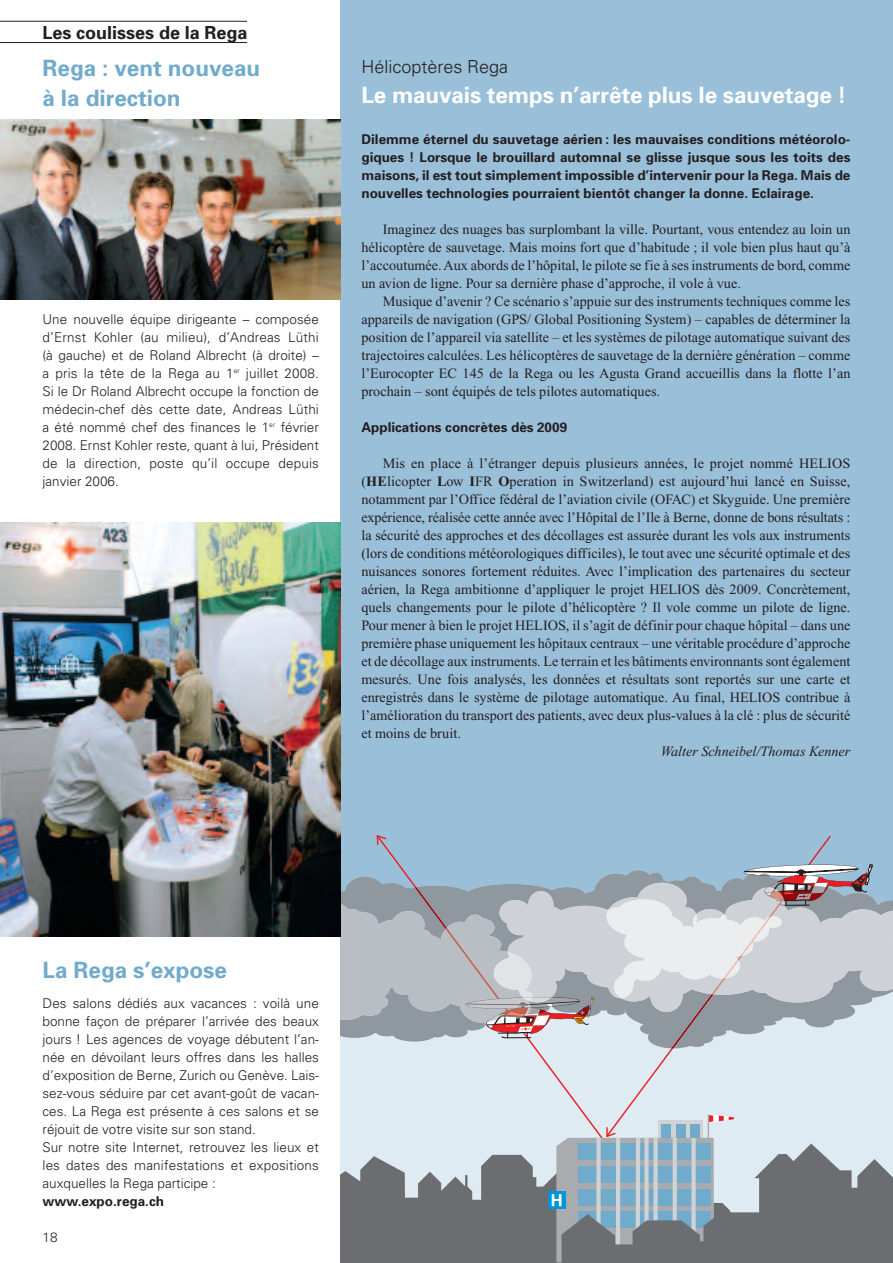
<style>
.page{position:relative;width:893px;height:1263px;background:#fff}
.page>*{position:absolute;margin:0;border:0;box-sizing:border-box;transform-origin:0 0}
.t1{font:700 22.5px/30px "Univers";color:#71abcc}
.t2{font:700 22.5px "Univers";letter-spacing:-.005em;color:#fff}
.t3{font:700 18px "Univers";color:#231f20}
.t4{font:300 18px "Univers";color:#231f20}
.t5{font:14.25px/18px "Times New Roman";color:#231f20;text-align:justify}
.t6{font:italic 14.25px "Times New Roman";color:#231f20}
.t7{font:300 13.5px/18px "Univers";color:#231f20}
.t8{font:700 13.5px/18px "Univers";color:#231f20;text-align:justify}
.s1{font-weight:700}
</style>
<div class="page">
<div style="left:340px;top:0;width:553px;height:1263px;background:#9abfd9"></div>
<img style="left:0;top:120px;width:340px;height:180px">
<div style="left:340px;top:823px;width:553px;height:440px;background:#dfebf3"></div>
<div style="left:340px;top:823px;width:553px;height:41px;background:#9abfd9"></div>
<svg style="left:340px;top:1143px;width:553px;height:120px;fill:#6c6d70"></svg>
<svg style="left:606px;top:836px;width:225px;height:278px"></svg>
<svg style="left:377px;top:836px;width:226px;height:278px"></svg>
<svg style="left:376px;top:834px;width:12px;height:12px"></svg>
<svg style="left:445px;top:1114px;width:327px;height:149px"></svg>
<svg style="left:340px;top:864px;width:553px;height:184px"></svg>
<img style="left:0;top:522px;width:340px;height:414px">
<hr style="left:0;top:21px;width:247px;height:1px;background:#231f20">
<hr style="left:0;top:42px;width:247px;height:1px;background:#231f20">
<p class="t3" style="left:43px;top:26px;width:207px">Les coulisses de la Rega</p>
<h1 class="t1" style="left:43px;top:55px;width:219px">Rega : vent nouveau à la direction</h1>
<p class="t7" style="left:43px;top:311px;width:278px;text-align:justify">Une nouvelle équipe dirigeante – composée d’Ernst Kohler (au milieu), d’Andreas Lüthi (à gauche) et de Roland Albrecht (à droite) – a pris la tête de la Rega au 1<sup>er</sup> juillet 2008.<br>Si le Dr Roland Albrecht occupe la fonction de médecin-chef dès cette date, Andreas Lüthi a été nommé chef des finances le 1<sup>er</sup> février 2008. Ernst Kohler reste, quant à lui, Président de la direction, poste qu’il occupe depuis janvier 2006.</p>
<p class="t4" style="left:361px;top:60px;width:148px">Hélicoptères Rega</p>
<h1 class="t2" style="left:361px;top:86px;width:486px">Le mauvais temps n’arrête plus le sauvetage !</h1>
<p class="t8" style="left:361px;top:131px;width:490px">Dilemme éternel du sauvetage aérien : les mauvaises conditions météorolo&shy;giques ! Lorsque le brouillard automnal se glisse jusque sous les toits des maisons, il est tout simplement impossible d’intervenir pour la Rega. Mais de nouvelles technologies pourraient bientôt changer la donne. Eclairage.</p>
<p class="t5" style="left:361px;top:222px;width:490px;text-indent:21px">Imaginez des nuages bas surplombant la ville. Pourtant, vous entendez au loin un hélicoptère de sauvetage. Mais moins fort que d’habitude ; il vole bien plus haut qu’à l’accoutumée.Aux abords de l’hôpital, le pilote se fie à ses instruments de bord, comme un avion de ligne. Pour sa dernière phase d’approche, il vole à vue.</p>
<p class="t5" style="left:361px;top:294px;width:490px;text-indent:21px">Musique d’avenir ? Ce scénario s’appuie sur des instruments techniques comme les appareils de navigation (GPS/ Global Positioning System) – capables de déterminer la position de l’appareil via satellite – et les systèmes de pilotage automatique suivant des trajectoires calculées. Les hélicoptères de sauvetage de la dernière génération – comme l’Eurocopter EC 145 de la Rega ou les Agusta Grand accueillis dans la flotte l’an prochain – sont équipés de tels pilotes automatiques.</p>
<p class="t8" style="left:361px;top:419px;width:207px">Applications concrètes dès 2009</p>
<p class="t5" style="left:361px;top:456px;width:490px;text-indent:21px">Mis en place à l’étranger depuis plusieurs années, le projet nommé HELIOS (<span class="s1">HE</span>licopter <span class="s1">L</span>ow <span class="s1">I</span>FR <span class="s1">O</span>peration in Switzerland) est aujourd’hui lancé en Suisse, notamment par l’Office fédéral de l’aviation civile (OFAC) et Skyguide. Une première expérience, réalisée cette année avec l’Hôpital de l’Ile à Berne, donne de bons résultats : la sécurité des approches et des décollages est assurée durant les vols aux instruments (lors de conditions météorologiques difficiles), le tout avec une sécurité optimale et des nuisances sonores fortement réduites. Avec l’implication des partenaires du secteur aérien, la Rega ambitionne d’appliquer le projet HELIOS dès 2009. Concrètement, quels changements pour le pilote d’hélicoptère ? Il vole comme un pilote de ligne.<br>Pour mener à bien le projet HELIOS, il s’agit de définir pour chaque hôpital – dans une première phase uniquement les hôpitaux centraux – une véritable procédure d’approche et de décollage aux instruments. Le terrain et les bâtiments environnants sont également mesurés. Une fois analysés, les données et résultats sont reportés sur une carte et enregistrés dans le système de pilotage automatique. Au final, HELIOS contribue à l’amélioration du transport des patients, avec deux plus-values à la clé : plus de sécurité et moins de bruit.</p>
<p class="t6" style="left:661px;top:746px;width:191px">Walter Schneibel/Thomas Kenner</p>
<h1 class="t1" style="left:43px;top:957px;width:186px">La Rega s’expose</h1>
<p class="t7" style="left:43px;top:995px;width:278px">Des salons dédiés aux vacances : voilà une bonne façon de préparer l’arrivée des beaux jours ! Les agences de voyage débutent l’an&shy;née en dévoilant leurs offres dans les halles d’exposition de Berne, Zurich ou Genève. Lais&shy;sez-vous séduire par cet avant-goût de vacan&shy;ces. La Rega est présente à ces salons et se réjouit de votre visite sur son stand.<br>Sur notre site Internet, retrouvez les lieux et les dates des manifestations et expositions auxquelles la Rega participe :</p>
<p class="t8" style="left:43px;top:1193px;width:123px">www.expo.rega.ch</p>
<p class="t7" style="left:43px;top:1229px;width:17px">18</p>
</div>
